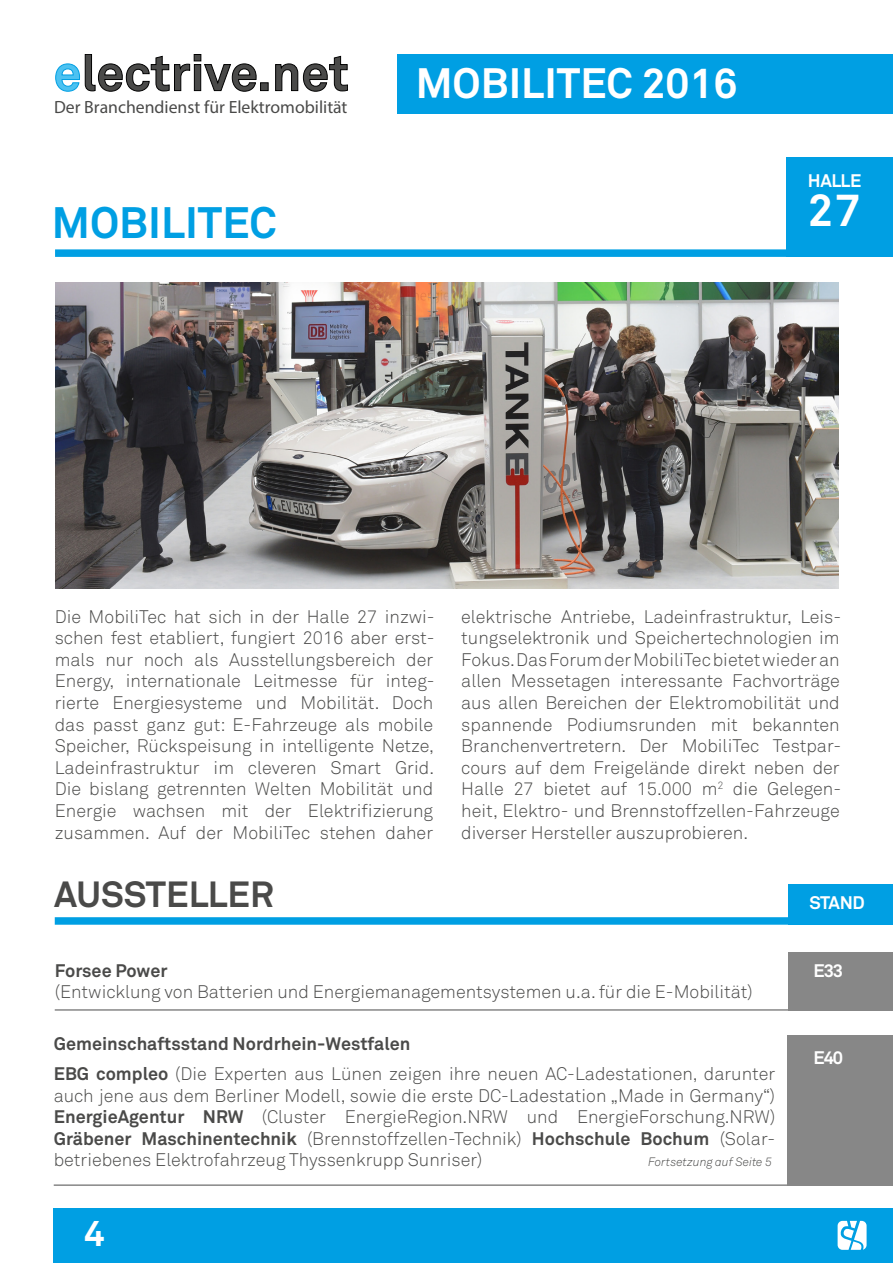
<style>
.page{position:relative;width:893px;height:1263px;background:#fff}
.page>*{position:absolute;margin:0;border:0;box-sizing:border-box;transform-origin:0 0}
.t1{font:700 45px "Akkurat";color:#fff}
.t2{font:700 43.5px "Akkurat";color:#009fe3}
.t3{font:700 42px "Akkurat";color:#fff}
.t4{font:700 36px "Akkurat";color:#4a4a49}
.t5{font:700 36px "Akkurat";color:#fff}
.t6{font:300 18px/21.6px "Akkurat";color:#4a4a49;text-align:justify}
.t7{font:700 18px "Akkurat";letter-spacing:-.045em;color:#fff}
.t8{font:700 18px "Akkurat";letter-spacing:-.005em;color:#4a4a49}
.t9{font:17.7px "Myriad Pro";color:#4a4a49}
.t10{font:italic 300 12px "Akkurat";color:#4a4a49}
.s1{font-weight:700}
</style>
<div class="page">
<div style="left:398px;top:54px;width:495px;height:60px;background:#009fe3"></div>
<svg style="left:55px;top:54px;width:293px;height:38px"></svg>
<div style="left:787px;top:158px;width:106px;height:99px;background:#009fe3"></div>
<div style="left:55px;top:249px;width:744px;height:8px;background:#009fe3"></div>
<div style="left:54px;top:1208px;width:839px;height:55px;background:#009fe3"></div>
<img style="left:55px;top:283px;width:784px;height:306px">
<svg style="left:838px;top:1221px;width:29px;height:29px"></svg>
<div style="left:788px;top:885px;width:105px;height:40px;background:#009fe3"></div>
<div style="left:55px;top:917px;width:746px;height:8px;background:#009fe3"></div>
<div style="left:788px;top:952px;width:105px;height:59px;background:#878787"></div>
<hr style="left:55px;top:1009px;width:838px;height:2px;background:#878787">
<div style="left:787px;top:1035px;width:106px;height:151px;background:#878787"></div>
<hr style="left:54px;top:1184px;width:839px;height:2px;background:#878787">
<p class="t9" style="left:54px;top:96px;width:295px">Der Branchendienst für Elektromobilität</p>
<h2 class="t2" style="left:52px;top:195px;width:226px">MOBILITEC</h2>
<h3 class="t3" style="left:416px;top:57px;width:323px">MOBILITEC 2016</h3>
<p class="t7" style="left:808px;top:169px;width:55px">HALLE</p>
<h1 class="t1" style="left:808px;top:182px;width:54px">27</h1>
<p class="t6" style="left:55px;top:605px;width:381px">Die MobiliTec hat sich in der Halle 27 inzwi&shy;schen fest etabliert, fungiert 2016 aber erst&shy;mals nur noch als Ausstellungsbereich der Energy, internationale Leitmesse für integ&shy;rierte Energiesysteme und Mobilität. Doch das passt ganz gut: E-Fahrzeuge als mobile Speicher, Rückspeisung in intelligente Netze, Ladeinfrastruktur im cleveren Smart Grid.<br>Die bislang getrennten Welten Mobilität und Energie wachsen mit der Elektrifizierung zusammen. Auf der MobiliTec stehen daher</p>
<p class="t6" style="left:461px;top:605px;width:381px">elektrische Antriebe, Ladeinfrastruktur, Leis&shy;tungselektronik und Speichertechnologien im Fokus. Das Forum der MobiliTec bietet wieder an allen Messetagen interessante Fachvorträge aus allen Bereichen der Elektromobilität und spannende Podiumsrunden mit bekannten Branchenvertretern. Der MobiliTec Testpar&shy;cours auf dem Freigelände direkt neben der Halle 27 bietet auf 15.000 m<sup>2</sup> die Gelegen&shy;heit, Elektro- und Brennstoffzellen-Fahrzeuge diverser Hersteller auszuprobieren.</p>
<h3 class="t4" style="left:54px;top:872px;width:221px">AUSSTELLER</h3>
<p class="t7" style="left:809px;top:891px;width:57px">STAND</p>
<p class="t8" style="left:55px;top:959px;width:114px">Forsee Power</p>
<p class="t7" style="left:813px;top:959px;width:31px">E33</p>
<p class="t6" style="left:55px;top:981px;width:700px">(Entwicklung von Batterien und Energiemanagementsystemen u.a. für die E-Mobilität)</p>
<p class="t6" style="left:54px;top:1028px;width:723px;line-height:30px"><span class="s1">Gemeinschaftsstand Nordrhein-Westfalen<br>EBG compleo</span> (Die Experten aus Lünen zeigen ihre neuen AC-Ladestationen, darunter</p>
<p class="t6" style="left:54px;top:1084px;width:723px">auch jene aus dem Berliner Modell, sowie die erste DC-Ladestation „Made in Germany“)<br><span class="s1">EnergieAgentur NRW</span> (Cluster EnergieRegion.NRW und EnergieForschung.NRW)<br><span class="s1">Gräbener Maschinentechnik</span> (Brennstoffzellen-Technik) <span class="s1">Hochschule Bochum</span> (Solar&shy;betriebenes Elektrofahrzeug Thyssenkrupp Sunriser)</p>
<p class="t10" style="left:648px;top:1154px;width:125px">Fortsetzung auf Seite 5</p>
<h3 class="t5" style="left:84px;top:1211px;width:22px">4</h3>
<p class="t7" style="left:813px;top:1047px;width:31px">E40</p>
</div>
